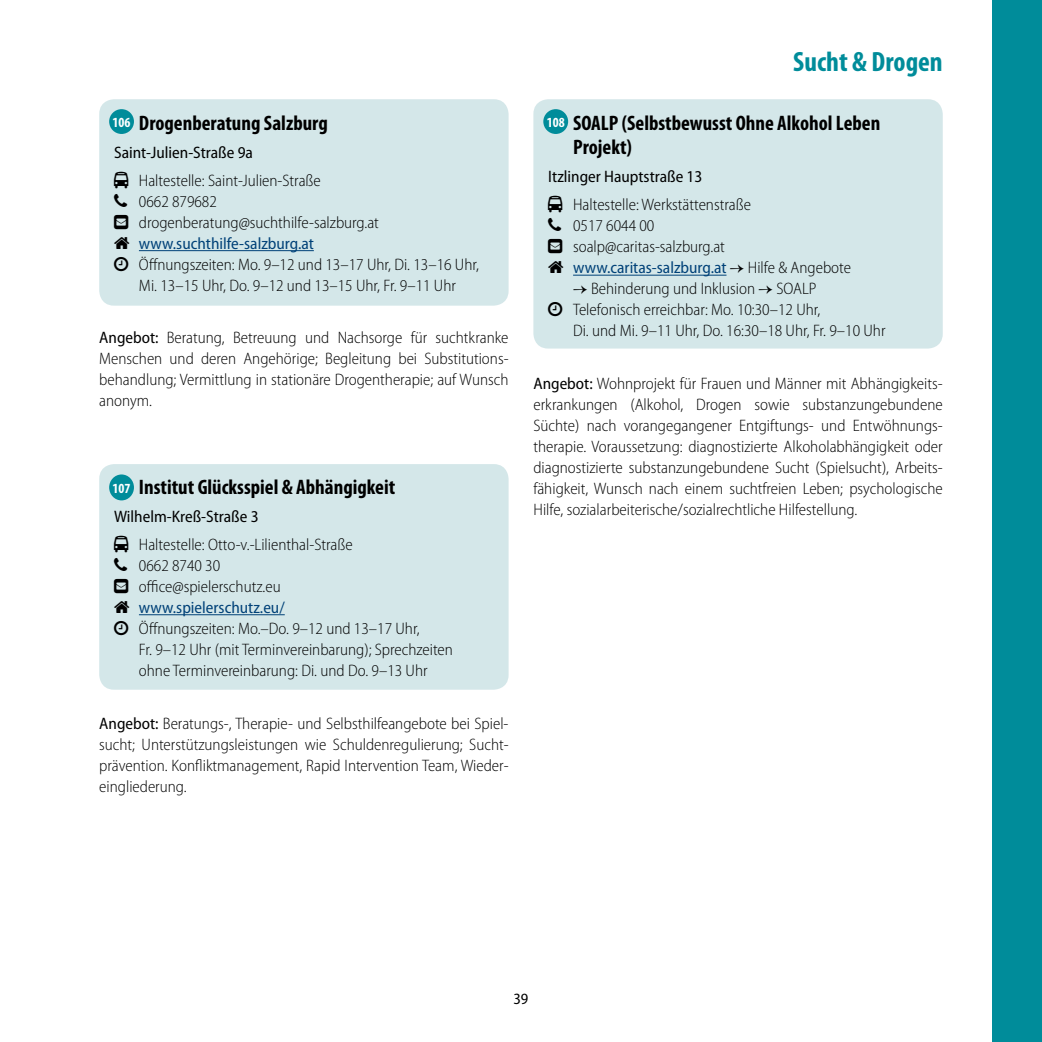
<style>
.page{position:relative;width:1042px;height:1042px;background:#fff}
.page>*{position:absolute;margin:0;border:0;box-sizing:border-box;transform-origin:0 0}
.t1{font:700 condensed 28px "Myriad Pro";color:#008c9a}
.t2{font:700 condensed 21px/24.5px "Myriad Pro";color:#000}
.t3{font:300 semi-condensed 16.62px/21px "Myriad Pro";color:#000}
.t4{font:semi-condensed 16.62px "Myriad Pro";color:#000}
.t5{font:semi-condensed 16.62px "Myriad Pro";color:#004178}
.t6{font:semi-condensed 15.75px "Myriad Pro";color:#000}
.t7{font:700 condensed 14px "Myriad Pro";color:#fff}
.s1{font-weight:400}
.s2{font-size:14px;color:#fff}
.s3{font-weight:400;color:#004178}
.s4{font-family:"Minion Pro";font-weight:400;font-stretch:normal}
</style>
<div class="page">
<div style="left:992px;top:0;width:50px;height:1042px;background:#008c9a"></div>
<div style="left:533px;top:99px;width:410px;height:249px;background:#d4e7e9;border-radius:15px"></div>
<div style="left:99px;top:464px;width:409px;height:226px;background:#d4e7e9;border-radius:15px"></div>
<div style="left:99px;top:99px;width:409px;height:207px;background:#d4e7e9;border-radius:15px"></div>
<div style="left:109px;top:109px;width:25px;height:25px;background:#008c9a;border-radius:50%"></div>
<div style="left:109px;top:474px;width:25px;height:26px;background:#008c9a;border-radius:50%"></div>
<div style="left:543px;top:109px;width:25px;height:25px;background:#008c9a;border-radius:50%"></div>
<hr style="left:573px;top:275px;width:153px;height:1px;background:#004178">
<hr style="left:139px;top:250px;width:175px;height:1px;background:#004178">
<hr style="left:139px;top:614px;width:146px;height:1px;background:#004178">
<p class="t2" style="left:139px;top:110px;width:190px">Drogenberatung Salzburg</p>
<p class="t4" style="left:114px;top:143px;width:140px">Saint-Julien-Straße 9a</p>
<p class="t3" style="left:139px;top:170px;width:241px">Haltestelle: Saint-Julien-Straße<br>0662 879682 drogenberatung@suchthilfe-salzburg.at</p>
<p class="t5" style="left:139px;top:234px;width:176px">www.suchthilfe-salzburg.at</p>
<p class="t3" style="left:139px;top:254px;width:342px">Öffnungszeiten: Mo. 9–12 und 13–17 Uhr, Di. 13–16 Uhr,<br>Mi. 13–15 Uhr, Do. 9–12 und 13–15 Uhr, Fr. 9–11 Uhr</p>
<p class="t3" style="left:99px;top:328px;width:411px;text-align:justify"><span class="s1">Angebot:</span> Beratung, Betreuung und Nachsorge für suchtkranke Menschen und deren Angehörige; Begleitung bei Substitutions&shy;behandlung; Vermittlung in stationäre Drogentherapie; auf Wunsch anonym.</p>
<p class="t7" style="left:113px;top:113px;width:19px">106</p>
<p class="t2" style="left:139px;top:474px;width:258px">Institut Glücksspiel &amp; Abhängigkeit</p>
<p class="t4" style="left:114px;top:507px;width:146px">Wilhelm-Kreß-Straße 3</p>
<p class="t3" style="left:139px;top:534px;width:215px">Haltestelle: Otto-v.-Lilienthal-Straße<br>0662 8740 30 office@spielerschutz.eu</p>
<p class="t5" style="left:139px;top:598px;width:147px">www.spielerschutz.eu/</p>
<p class="t3" style="left:139px;top:618px;width:315px">Öffnungszeiten: Mo.–Do. 9–12 und 13–17 Uhr,<br>Fr. 9–12 Uhr (mit Terminvereinbarung); Sprechzeiten ohne Terminvereinbarung: Di. und Do. 9–13 Uhr</p>
<p class="t3" style="left:99px;top:713px;width:411px;text-align:justify"><span class="s1">Angebot:</span> Beratungs-, Therapie- und Selbsthilfeangebote bei Spiel&shy;sucht; Unterstützungsleistungen wie Schuldenregulierung; Sucht&shy;prävention. Konfliktmanagement, Rapid Intervention Team, Wieder&shy;eingliederung.</p>
<p class="t7" style="left:113px;top:479px;width:19px">107</p>
<h1 class="t1" style="left:793px;top:44px;width:151px">Sucht &amp; Drogen</h1>
<p class="t2" style="left:573px;top:110px;width:309px;text-indent:-26px"><span class="s2">108</span> SOALP (Selbstbewusst Ohne Alkohol Leben<br>Projekt)</p>
<p class="t4" style="left:548px;top:168px;width:156px">Itzlinger Hauptstraße 13</p>
<p class="t3" style="left:573px;top:195px;width:279px">Haltestelle: Werkstättenstraße<br>0517 6044 00<br>soalp@caritas-salzburg.at <span class="s3">www.caritas-salzburg.at</span> <span class="s4">→</span> Hilfe &amp; Angebote</p>
<p class="t3" style="left:573px;top:279px;width:314px"><span class="s4">→</span> Behinderung und Inklusion <span class="s4">→</span> SOALP<br>Telefonisch erreichbar: Mo. 10:30–12 Uhr,<br>Di. und Mi. 9–11 Uhr, Do. 16:30–18 Uhr, Fr. 9–10 Uhr</p>
<p class="t3" style="left:533px;top:373px;width:411px;text-align:justify"><span class="s1">Angebot:</span> Wohnprojekt für Frauen und Männer mit Abhängigkeits&shy;erkrankungen (Alkohol, Drogen sowie substanzungebundene Süchte) nach vorangegangener Entgiftungs- und Entwöhnungs&shy;therapie. Voraussetzung: diagnostizierte Alkoholabhängigkeit oder diagnostizierte substanzungebundene Sucht (Spielsucht), Arbeits&shy;fähigkeit, Wunsch nach einem suchtfreien Leben; psychologische Hilfe, sozialarbeiterische/sozialrechtliche Hilfestellung.</p>
<p class="t6" style="left:513px;top:990px;width:16px">39</p>
</div>
